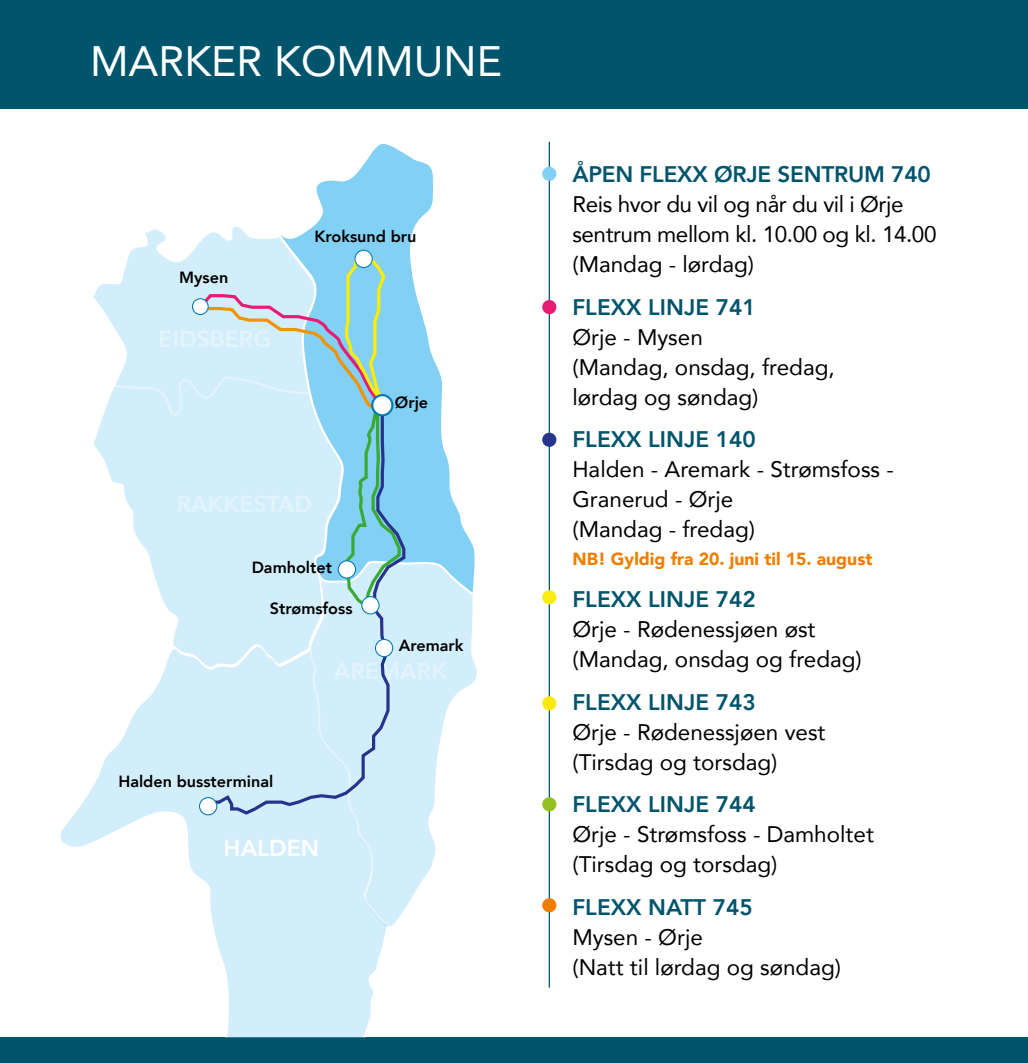
<style>
.page{position:relative;width:1028px;height:1063px;background:#fff}
.page>*{position:absolute;margin:0;border:0;box-sizing:border-box;transform-origin:0 0}
.t1{font:42.5px "Avenir";color:#fff}
.t2{font:800 23px "Avenir";color:#fff}
.t3{font:22.5px/30px "Avenir";color:#000}
.t4{font:800 22.5px "Avenir";color:#00546c}
.t5{font:22.5px/30px "Avenir";letter-spacing:-.02em;color:#000}
.t6{font:900 17.5px "Avenir";color:#ef7d00}
.t7{font:800 16.25px "Avenir";color:#000}
</style>
<div class="page">
<div style="left:0;top:0;width:1028px;height:109px;background:#00546c"></div>
<div style="left:0;top:1037px;width:1028px;height:26px;background:#00546c"></div>
<hr style="left:548px;top:142px;width:2px;height:846px;background:#00546c">
<div style="left:542px;top:167px;width:14px;height:14px;background:#82d0f5;border-radius:50%"></div>
<div style="left:542px;top:300px;width:14px;height:14px;background:#e71d72;border-radius:50%"></div>
<div style="left:542px;top:590px;width:14px;height:14px;background:#fcea10;border-radius:50%"></div>
<div style="left:542px;top:433px;width:14px;height:14px;background:#26348b;border-radius:50%"></div>
<div style="left:542px;top:696px;width:14px;height:14px;background:#fcea10;border-radius:50%"></div>
<div style="left:542px;top:797px;width:14px;height:14px;background:#95c11f;border-radius:50%"></div>
<div style="left:542px;top:898px;width:14px;height:14px;background:#ef7d00;border-radius:50%"></div>
<svg style="left:389px;top:595px;width:88px;height:332px;fill:#d3eefb"></svg>
<svg style="left:172px;top:613px;width:30px;height:32px"></svg>
<svg style="left:316px;top:143px;width:159px;height:452px"></svg>
<svg style="left:93px;top:224px;width:309px;height:389px"></svg>
<div style="left:355px;top:250px;width:17px;height:18px;background:#fff;border-radius:50%"></div>
<div style="left:354px;top:250px;width:19px;height:18px;border:1px solid #0079b8;border-radius:50%"></div>
<div style="left:192px;top:299px;width:16px;height:15px;background:#fff;border-radius:50%"></div>
<div style="left:192px;top:298px;width:17px;height:17px;border:1px solid #0079b8;border-radius:50%"></div>
<svg style="left:60px;top:645px;width:329px;height:392px;fill:#d3eefb"></svg>
<svg style="left:202px;top:402px;width:205px;height:414px;background:#c3e5f4"></svg>
<div style="left:372px;top:395px;width:20px;height:20px;background:#fff;border-radius:50%"></div>
<div style="left:371px;top:394px;width:22px;height:22px;border:2px solid #0079b8;border-radius:50%"></div>
<div style="left:362px;top:597px;width:17px;height:17px;background:#fff;border-radius:50%"></div>
<div style="left:361px;top:596px;width:18px;height:18px;border:1px solid #0079b8;border-radius:50%"></div>
<div style="left:375px;top:639px;width:18px;height:18px;background:#fff;border-radius:50%"></div>
<div style="left:375px;top:639px;width:18px;height:18px;border:1px solid #0079b8;border-radius:50%"></div>
<div style="left:199px;top:798px;width:18px;height:17px;background:#fff;border-radius:50%"></div>
<div style="left:199px;top:797px;width:18px;height:18px;border:1px solid #0079b8;border-radius:50%"></div>
<h1 class="t1" style="left:90px;top:27px;width:413px">MARKER KOMMUNE</h1>
<p class="t7" style="left:179px;top:265px;width:51px">Mysen</p>
<p class="t7" style="left:314px;top:224px;width:104px">Kroksund bru</p>
<p class="t7" style="left:395px;top:389px;width:35px">Ørje</p>
<p class="t7" style="left:252px;top:555px;width:82px">Damholtet</p>
<p class="t7" style="left:270px;top:596px;width:84px">Strømsfoss</p>
<p class="t7" style="left:399px;top:633px;width:66px">Aremark</p>
<p class="t7" style="left:118px;top:768px;width:156px">Halden bussterminal</p>
<p class="t2" style="left:224px;top:830px;width:97px">HALDEN</p>
<p class="t4" style="left:572px;top:157px;width:360px">ÅPEN FLEXX ØRJE SENTRUM 740</p>
<p class="t5" style="left:572px;top:189px;width:366px">Reis hvor du vil og når du vil i Ørje sentrum mellom kl. 10.00 og kl. 14.00 (Mandag - lørdag)</p>
<p class="t4" style="left:572px;top:290px;width:185px">FLEXX LINJE 741</p>
<p class="t3" style="left:572px;top:321px;width:264px">Ørje - Mysen<br>(Mandag, onsdag, fredag, lørdag og søndag)</p>
<p class="t4" style="left:572px;top:422px;width:185px">FLEXX LINJE 140</p>
<p class="t3" style="left:572px;top:454px;width:323px">Halden - Aremark - Strømsfoss -<br>Granerud - Ørje<br>(Mandag - fredag)</p>
<p class="t6" style="left:572px;top:544px;width:302px">NB! Gyldig fra 20. juni til 15. august</p>
<p class="t4" style="left:572px;top:582px;width:185px">FLEXX LINJE 742</p>
<p class="t3" style="left:572px;top:614px;width:291px">Ørje - Rødenessjøen øst (Mandag, onsdag og fredag)</p>
<p class="t4" style="left:572px;top:685px;width:185px">FLEXX LINJE 743</p>
<p class="t3" style="left:572px;top:716px;width:255px">Ørje - Rødenessjøen vest (Tirsdag og torsdag)</p>
<p class="t4" style="left:572px;top:787px;width:185px">FLEXX LINJE 744</p>
<p class="t3" style="left:572px;top:819px;width:303px">Ørje - Strømsfoss - Damholtet (Tirsdag og torsdag)</p>
<p class="t4" style="left:572px;top:890px;width:182px">FLEXX NATT 745</p>
<p class="t3" style="left:572px;top:921px;width:270px">Mysen - Ørje<br>(Natt til lørdag og søndag)</p>
</div>
